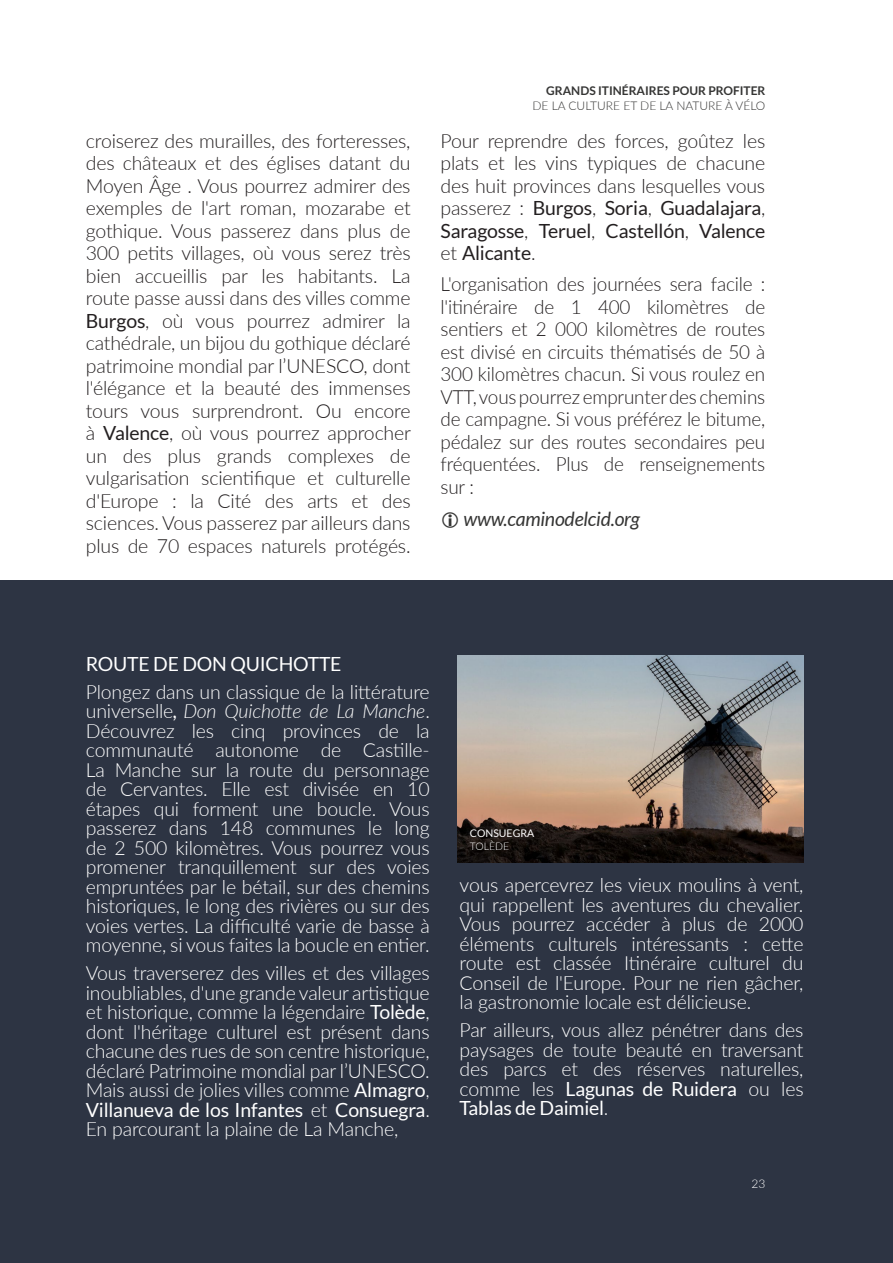
<style>
.page{position:relative;width:893px;height:1263px;background:#fff}
.page>*{position:absolute;margin:0;border:0;box-sizing:border-box;transform-origin:0 0}
.Body{font:300 19.5px/19.5px "Lato";letter-spacing:-.01em;color:#fff;text-align:justify}
.Body-2{font:300 19.5px/22.5px "Lato";letter-spacing:-.01em;color:#231f20;text-align:justify}
.t1{font:italic 19.5px "Lato";letter-spacing:-.01em;color:#353534}
.t2{font:19.5px "Lato";letter-spacing:-.01em;color:#fff}
.t3{font:700 12px/15px "Lato";color:#353534;text-align:right}
.t4{font:300 12px "Lato";color:#fff}
.PIE_ARRIBA{font:10.5px "Lato";color:#fff}
.SUBPIE_ARRIBA{font:300 10.5px "Lato";color:#fff}
.s1{font-weight:300}
.s2{font-weight:400}
.s3{font-weight:400;font-style:italic}
.s4{font-style:italic}
</style>
<div class="page">
<div style="left:0;top:580px;width:893px;height:683px;background:#2d3443"></div>
<img style="left:457px;top:656px;width:347px;height:206px">
<p class="t3" style="left:532px;top:83px;width:235px">GRANDS ITINÉRAIRES POUR PROFITER<br><span class="s1">DE LA CULTURE ET DE LA NATURE À VÉLO</span></p>
<p class="Body-2" style="left:86px;top:129px;width:327px">croiserez des murailles, des forteresses, des châteaux et des églises datant du Moyen Âge . Vous pourrez admirer des exemples de l'art roman, mozarabe et gothique. Vous passerez dans plus de 300 petits villages, où vous serez très bien accueillis par les habitants. La route passe aussi dans des villes comme <span class="s2">Burgos</span>, où vous pourrez admirer la cathédrale, un bijou du gothique déclaré patrimoine mondial par l’UNESCO, dont l'élégance et la beauté des immenses tours vous surprendront. Ou encore à <span class="s2">Valence</span>, où vous pourrez approcher un des plus grands complexes de vulgarisation scientifique et culturelle d'Europe : la Cité des arts et des sciences. Vous passerez par ailleurs dans plus de 70 espaces naturels protégés.</p>
<p class="Body-2" style="left:440px;top:129px;width:326px">Pour reprendre des forces, goûtez les plats et les vins typiques de chacune des huit provinces dans lesquelles vous passerez : <span class="s2">Burgos</span>, <span class="s2">Soria</span>, <span class="s2">Guadalajara</span>, <span class="s2">Saragosse</span>, <span class="s2">Teruel</span>, <span class="s2">Castellón</span>, <span class="s2">Valence </span>et <span class="s2">Alicante</span>.</p>
<p class="Body-2" style="left:440px;top:272px;width:326px">L'organisation des journées sera facile : l'itinéraire de 1 400 kilomètres de sentiers et 2 000 kilomètres de routes est divisé en circuits thématisés de 50 à 300 kilomètres chacun. Si vous roulez en VTT, vous pourrez emprunter des chemins de campagne. Si vous préférez le bitume, pédalez sur des routes secondaires peu fréquentées. Plus de renseignements sur :</p>
<p class="t1" style="left:463px;top:509px;width:178px">www.caminodelcid.org</p>
<h3 class="t2" style="left:86px;top:653px;width:257px">ROUTE DE DON QUICHOTTE</h3>
<p class="Body" style="left:86px;top:681px;width:345px">Plongez dans un classique de la littérature universelle<span class="s3">,</span> <span class="s4">Don Quichotte de La Manche</span>.<br>Découvrez les cinq provinces de la communauté autonome de Castille-La Manche sur la route du personnage de Cervantes. Elle est divisée en 10 étapes qui forment une boucle. Vous passerez dans 148 communes le long de 2 500 kilomètres. Vous pourrez vous promener tranquillement sur des voies empruntées par le bétail, sur des chemins historiques, le long des rivières ou sur des voies vertes. La difficulté varie de basse à moyenne, si vous faites la boucle en entier.</p>
<p class="Body" style="left:86px;top:963px;width:346px">Vous traverserez des villes et des villages inoubliables, d'une grande valeur artistique et historique, comme la légendaire <span class="s2">Tolède</span>, dont l'héritage culturel est présent dans chacune des rues de son centre historique, déclaré Patrimoine mondial par l’UNESCO.<br>Mais aussi de jolies villes comme <span class="s2">Almagro</span>, <span class="s2">Villanueva de los Infantes</span> et <span class="s2">Consuegra</span>.<br>En parcourant la plaine de La Manche,</p>
<p class="PIE_ARRIBA" style="left:470px;top:827px;width:66px">CONSUEGRA</p>
<p class="SUBPIE_ARRIBA" style="left:470px;top:839px;width:41px">TOLÈDE</p>
<p class="Body" style="left:460px;top:875px;width:345px">vous apercevrez les vieux moulins à vent, qui rappellent les aventures du chevalier.<br>Vous pourrez accéder à plus de 2000 éléments culturels intéressants : cette route est classée Itinéraire culturel du Conseil de l'Europe. Pour ne rien gâcher, la gastronomie locale est délicieuse.</p>
<p class="Body" style="left:460px;top:1020px;width:345px">Par ailleurs, vous allez pénétrer dans des paysages de toute beauté en traversant des parcs et des réserves naturelles, comme les <span class="s2">Lagunas de Ruidera</span> ou les <span class="s2">Tablas de Daimiel</span>.</p>
<p class="t4" style="left:751px;top:1175px;width:15px">23</p>
</div>
